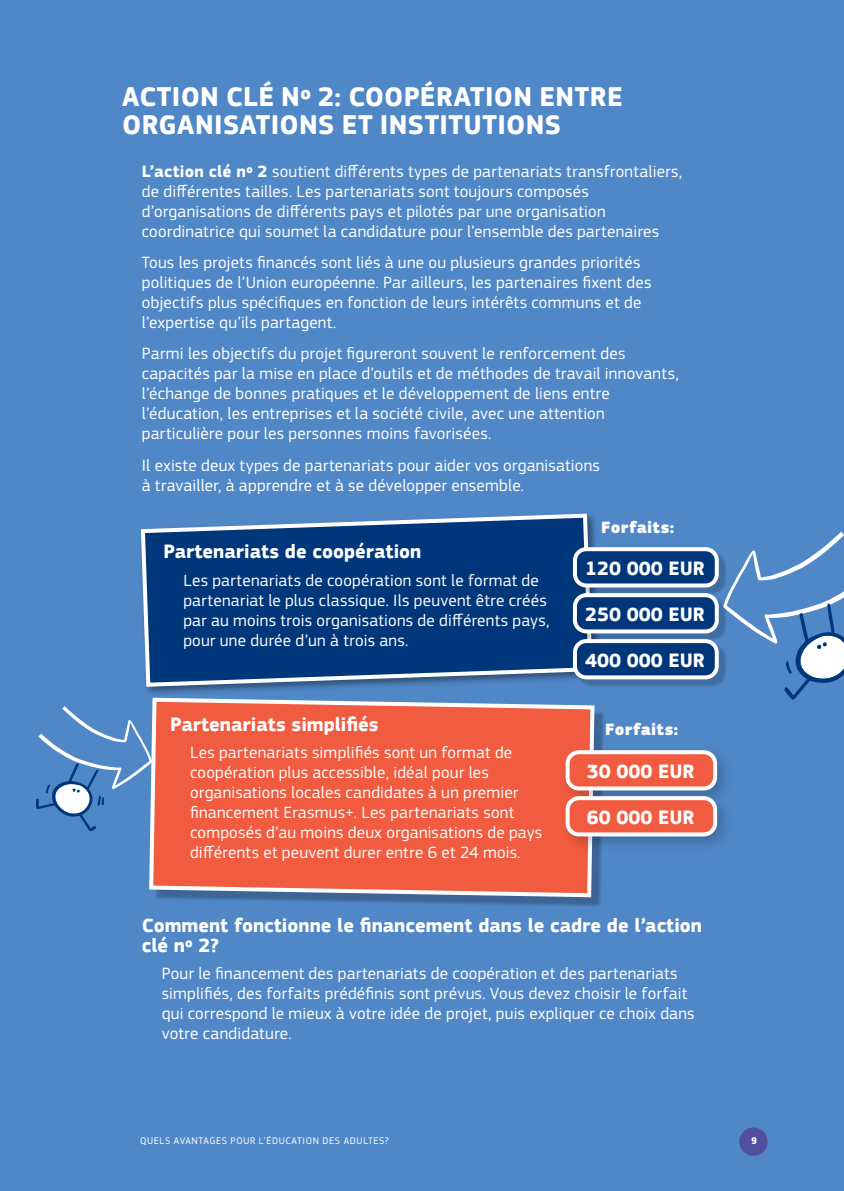
<style>
.page{position:relative;width:844px;height:1191px;background:#fff}
.page>*{position:absolute;margin:0;border:0;box-sizing:border-box;transform-origin:0 0}
.t1{font:700 28px/28px "EC Square Sans Pro";letter-spacing:.01em;color:#fff}
.t2{font:700 20px/20px "EC Square Sans Pro";color:#fff}
.t3{font:17px/20px "EC Square Sans Pro";letter-spacing:.015em;color:#fff}
.t4{font:900 17px "EC Square Sans Pro";letter-spacing:.015em;color:#fff}
.t5{font:10px "EC Square Sans Pro";letter-spacing:.06em;color:#fff}
.t6{font:700 10px "EC Square Sans Cond Pro";color:#fff}
.s1{font-weight:700}
</style>
<div class="page">
<div style="left:0;top:0;width:843px;height:1191px;background:#5087c7"></div>
<div style="left:739px;top:1127px;width:28px;height:28px;background:#524fa1;border-radius:50%"></div>
<div style="left:139px;top:512px;width:463px;height:185px;background:#000;opacity:.42"></div>
<svg style="left:139px;top:512px;width:455px;height:177px;background:#164988"></svg>
<div style="left:155px;top:703px;width:449px;height:204px;background:#000;opacity:.25"></div>
<svg style="left:147px;top:695px;width:449px;height:204px;background:#e56551"></svg>
<div style="left:576px;top:550px;width:150px;height:45px;background:#000;opacity:.19"></div>
<div style="left:574px;top:549px;width:142px;height:36px;background:#00377b;border-radius:11px"></div>
<div style="left:572px;top:547px;width:146px;height:40px;border:4px solid #fff;border-radius:11px"></div>
<div style="left:560px;top:745px;width:173px;height:62px;background:#000;opacity:.2"></div>
<div style="left:567px;top:752px;width:148px;height:36px;background:#f15b40;border-radius:11px"></div>
<div style="left:565px;top:750px;width:152px;height:40px;border:4px solid #fff;border-radius:11px"></div>
<div style="left:576px;top:596px;width:150px;height:45px;background:#000;opacity:.19"></div>
<div style="left:574px;top:595px;width:142px;height:36px;background:#00377b;border-radius:11px"></div>
<div style="left:572px;top:593px;width:146px;height:40px;border:4px solid #fff;border-radius:11px"></div>
<div style="left:560px;top:791px;width:173px;height:62px;background:#000;opacity:.2"></div>
<div style="left:567px;top:798px;width:148px;height:36px;background:#f15b40;border-radius:11px"></div>
<div style="left:565px;top:796px;width:152px;height:40px;border:4px solid #fff;border-radius:11px"></div>
<div style="left:576px;top:642px;width:150px;height:45px;background:#000;opacity:.19"></div>
<div style="left:574px;top:641px;width:142px;height:36px;background:#00377b;border-radius:11px"></div>
<div style="left:572px;top:639px;width:146px;height:40px;border:4px solid #fff;border-radius:11px"></div>
<svg style="left:36px;top:706px;width:116px;height:125px"></svg>
<svg style="left:723px;top:531px;width:120px;height:169px"></svg>
<h1 class="t1" style="left:122px;top:84px;width:501px">ACTION CLÉ Nº 2: COOPÉRATION ENTRE<br>ORGANISATIONS ET INSTITUTIONS</h1>
<p class="t3" style="left:142px;top:161px;width:541px"><span class="s1">L’action clé nº 2</span> soutient différents types de partenariats transfrontaliers, de différentes tailles. Les partenariats sont toujours composés d’organisations de différents pays et pilotés par une organisation coordinatrice qui soumet la candidature pour l’ensemble des partenaires</p>
<p class="t3" style="left:142px;top:253px;width:511px">Tous les projets financés sont liés à une ou plusieurs grandes priorités politiques de l’Union européenne. Par ailleurs, les partenaires fixent des objectifs plus spécifiques en fonction de leurs intérêts communs et de l’expertise qu’ils partagent.</p>
<p class="t3" style="left:142px;top:344px;width:538px">Parmi les objectifs du projet figureront souvent le renforcement des capacités par la mise en place d’outils et de méthodes de travail innovants, l’échange de bonnes pratiques et le développement de liens entre l’éducation, les entreprises et la société civile, avec une attention particulière pour les personnes moins favorisées.</p>
<p class="t3" style="left:142px;top:455px;width:459px">Il existe deux types de partenariats pour aider vos organisations à travailler, à apprendre et à se développer ensemble.</p>
<p class="t2" style="left:163px;top:542px;width:259px">Partenariats de coopération</p>
<p class="t3" style="left:183px;top:570px;width:367px">Les partenariats de coopération sont le format de partenariat le plus classique. Ils peuvent être créés par au moins trois organisations de différents pays, pour une durée d’un à trois ans.</p>
<p class="t2" style="left:170px;top:715px;width:210px">Partenariats simplifiés</p>
<p class="t3" style="left:190px;top:743px;width:354px">Les partenariats simplifiés sont un format de coopération plus accessible, idéal pour les organisations locales candidates à un premier financement Erasmus+. Les partenariats sont composés d’au moins deux organisations de pays différents et peuvent durer entre 6 et 24 mois.</p>
<p class="t4" style="left:601px;top:516px;width:74px">Forfaits:</p>
<p class="t2" style="left:585px;top:559px;width:121px">120 000 EUR</p>
<p class="t2" style="left:585px;top:605px;width:121px">250 000 EUR</p>
<p class="t2" style="left:585px;top:651px;width:121px">400 000 EUR</p>
<p class="t4" style="left:605px;top:718px;width:74px">Forfaits:</p>
<p class="t2" style="left:586px;top:762px;width:109px">30 000 EUR</p>
<p class="t2" style="left:586px;top:808px;width:109px">60 000 EUR</p>
<p class="t2" style="left:142px;top:916px;width:561px">Comment fonctionne le financement dans le cadre de l’action clé nº 2?</p>
<p class="t3" style="left:162px;top:964px;width:534px">Pour le financement des partenariats de coopération et des partenariats simplifiés, des forfaits prédéfinis sont prévus. Vous devez choisir le forfait qui correspond le mieux à votre idée de projet, puis expliquer ce choix dans votre candidature.</p>
<p class="t5" style="left:140px;top:1135px;width:250px">QUELS AVANTAGES POUR L’ÉDUCATION DES ADULTES?</p>
<p class="t6" style="left:751px;top:1134px;width:7px">9</p>
</div>
